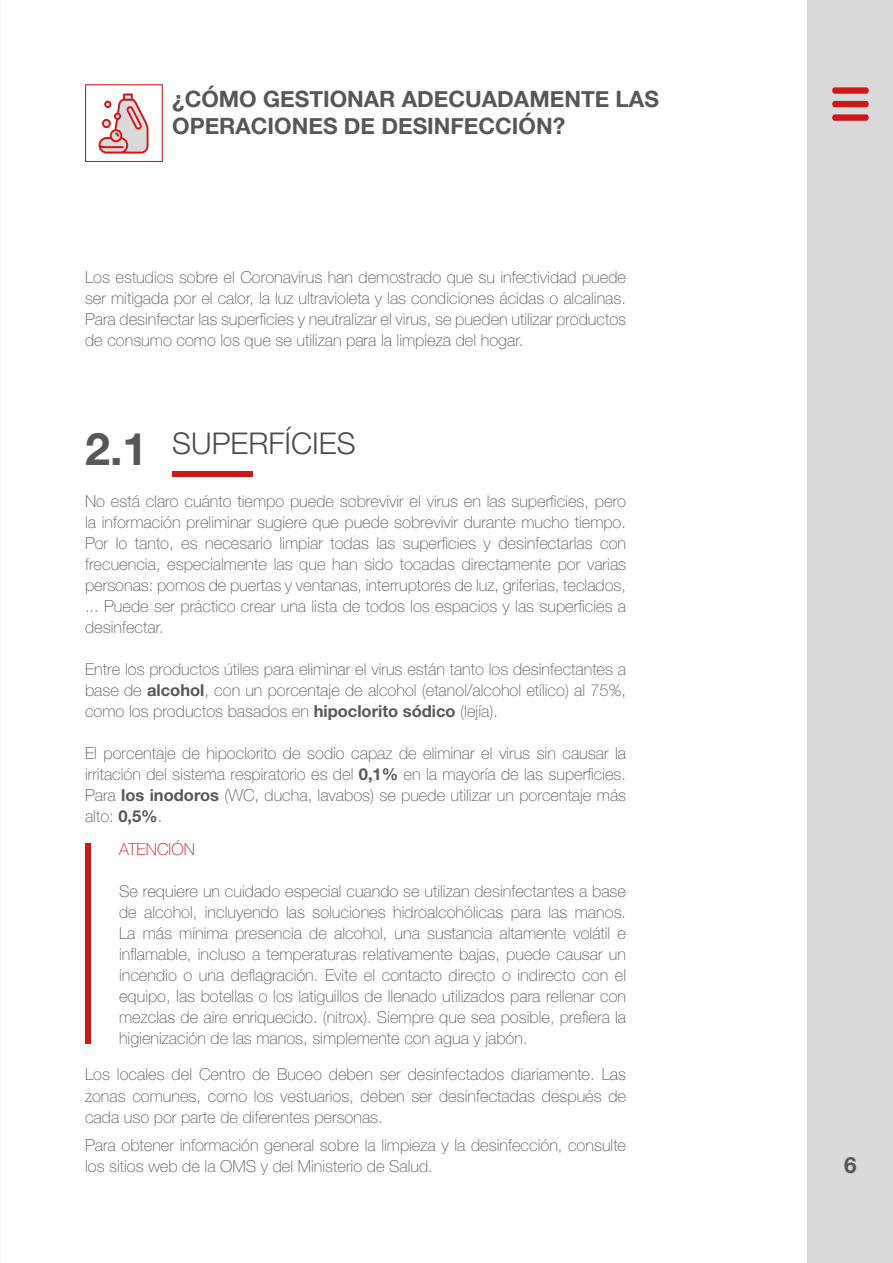
<style>
.page{position:relative;width:893px;height:1263px;background:#fff}
.page>*{position:absolute;margin:0;border:0;box-sizing:border-box;transform-origin:0 0}
.t1{font:300 30px "Helvetica Neue LT";color:#4a4a49}
.t2{font:700 22.5px/27px "Helvetica Neue";color:#575756}
.t3{font:700 22.5px "Helvetica Neue LT";color:#575756}
.t4{font:100 16.5px/21px "Helvetica Neue LT";color:#575756;text-align:justify}
.t5{font:100 16.5px "Helvetica Neue LT";color:#cd1719}
.s1{font-weight:700;font-size:45px;color:#575756}
.s2{font-weight:700}
</style>
<div class="page">
<div style="left:808px;top:0;width:85px;height:1263px;background:#dadada"></div>
<svg style="left:99px;top:93px;width:50px;height:61px"></svg>
<div style="left:85px;top:84px;width:78px;height:78px;border:1px solid #cd1719"></div>
<div style="left:172px;top:471px;width:80px;height:5px;background:#cd1719"></div>
<div style="left:85px;top:843px;width:5px;height:201px;background:#cd1719"></div>
<div style="left:832px;top:87px;width:37px;height:7px;background:#cd1719;border-radius:3px"></div>
<div style="left:832px;top:101px;width:37px;height:6px;background:#cd1719;border-radius:3px"></div>
<div style="left:832px;top:114px;width:37px;height:7px;background:#cd1719;border-radius:3px"></div>
<h2 class="t2" style="left:172px;top:86px;width:488px">¿CÓMO GESTIONAR ADECUADAMENTE LAS<br>OPERACIONES DE DESINFECCIÓN?</h2>
<p class="t4" style="left:85px;top:266px;width:543px">Los estudios sobre el Coronavirus han demostrado que su infectividad puede ser mitigada por el calor, la luz ultravioleta y las condiciones ácidas o alcalinas.<br>Para desinfectar las superficies y neutralizar el virus, se pueden utilizar productos de consumo como los que se utilizan para la limpieza del hogar.</p>
<h1 class="t1" style="left:85px;top:425px;width:272px"><span class="s1">2.1</span> SUPERFÍCIES</h1>
<p class="t4" style="left:85px;top:491px;width:543px">No está claro cuánto tiempo puede sobrevivir el virus en las superficies, pero la información preliminar sugiere que puede sobrevivir durante mucho tiempo.<br>Por lo tanto, es necesario limpiar todas las superficies y desinfectarlas con frecuencia, especialmente las que han sido tocadas directamente por varias personas: pomos de puertas y ventanas, interruptores de luz, griferias, teclados, ... Puede ser práctico crear una lista de todos los espacios y las superficies a desinfectar.</p>
<p class="t4" style="left:85px;top:659px;width:543px">Entre los productos útiles para eliminar el virus están tanto los desinfectantes a base de <span class="s2">alcohol</span>, con un porcentaje de alcohol (etanol/alcohol etílico) al 75%, como los productos basados en <span class="s2">hipoclorito sódico</span> (lejía).</p>
<p class="t4" style="left:85px;top:743px;width:543px">El porcentaje de hipoclorito de sodio capaz de eliminar el virus sin causar la irritación del sistema respiratorio es del <span class="s2">0,1%</span> en la mayoría de las superficies.<br>Para <span class="s2">los inodoros</span> (WC, ducha, lavabos) se puede utilizar un porcentaje más alto: <span class="s2">0,5%</span>.</p>
<p class="t5" style="left:119px;top:840px;width:77px">ATENCIÓN</p>
<p class="t4" style="left:119px;top:881px;width:509px">Se requiere un cuidado especial cuando se utilizan desinfectantes a base de alcohol, incluyendo las soluciones hidroalcohólicas para las manos.<br>La más mínima presencia de alcohol, una sustancia altamente volátil e inflamable, incluso a temperaturas relativamente bajas, puede causar un incendio o una deflagración. Evite el contacto directo o indirecto con el equipo, las botellas o los latiguillos de llenado utilizados para rellenar con mezclas de aire enriquecido. (nitrox). Siempre que sea posible, prefiera la higienización de las manos, simplemente con agua y jabón.</p>
<p class="t4" style="left:85px;top:1064px;width:543px">Los locales del Centro de Buceo deben ser desinfectados diariamente. Las zonas comunes, como los vestuarios, deben ser desinfectadas después de cada uso por parte de diferentes personas.</p>
<p class="t4" style="left:85px;top:1134px;width:543px">Para obtener información general sobre la limpieza y la desinfección, consulte los sitios web de la OMS y del Ministerio de Salud.</p>
<h2 class="t3" style="left:844px;top:1151px;width:14px">6</h2>
</div>
